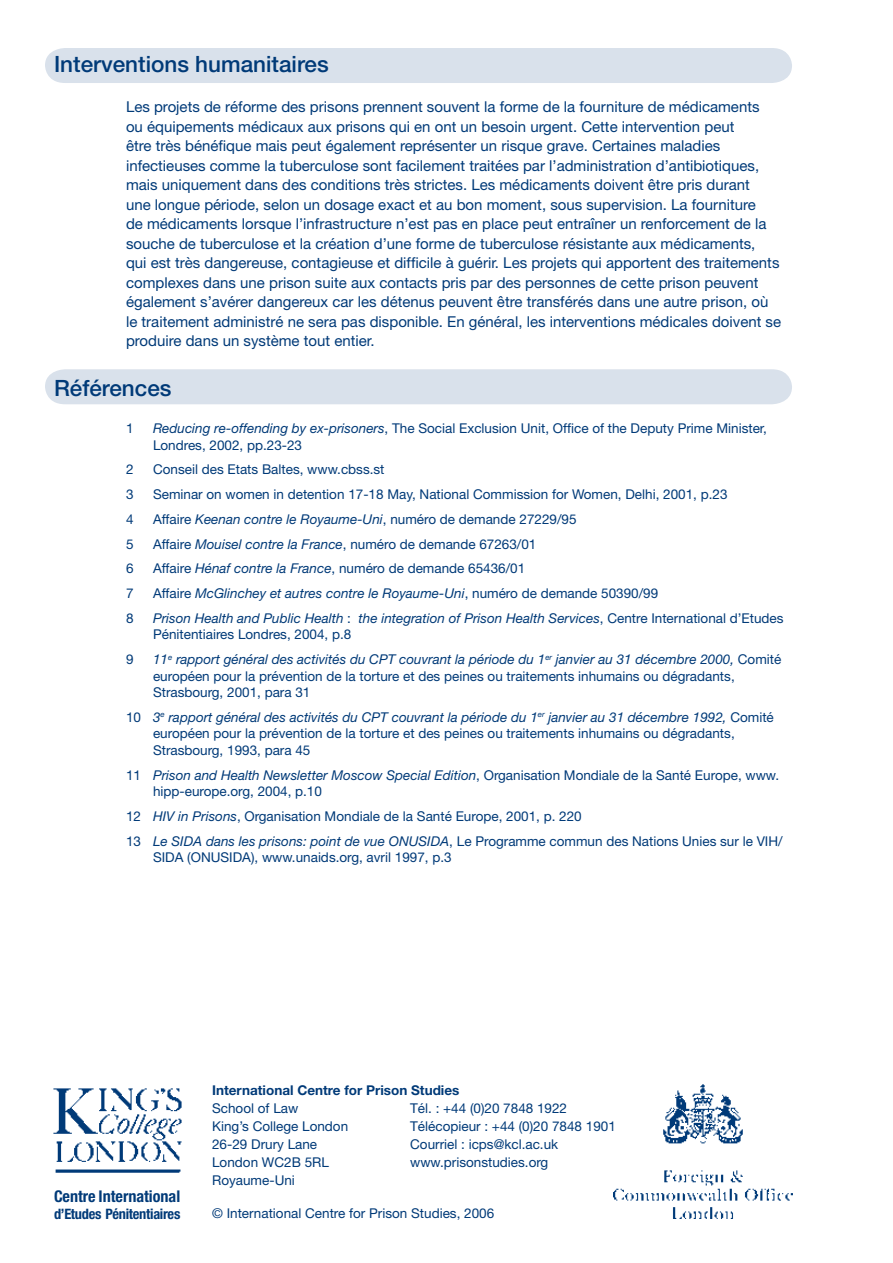
<style>
.page{position:relative;width:893px;height:1263px;background:#fff}
.page>*{position:absolute;margin:0;border:0;box-sizing:border-box;transform-origin:0 0}
.t1{font:500 22.5px "Helvetica Neue";color:#003a78}
.t2{font:700 condensed 16.2px "Helvetica Neue";color:#003a78}
.t3{font:15px/19.5px "Helvetica Neue";color:#003a78}
.t4{font:700 condensed 14.4px "Helvetica Neue";letter-spacing:-.02em;color:#003a78}
.t5{font:13.5px/16.5px "Helvetica Neue";color:#003a78}
.t6{font:italic 13.5px/16.5px "Helvetica Neue";color:#003a78}
.t7{font:700 13.5px "Helvetica Neue";color:#003a78}
.s1{font-style:italic}
.s2{font-style:normal}
</style>
<div class="page">
<div style="left:45px;top:369px;width:747px;height:35px;background:#d9e1eb"></div>
<div style="left:45px;top:48px;width:747px;height:35px;background:#d9e1eb"></div>
<img style="left:614px;top:1084px;width:178px;height:135px">
<img style="left:53px;top:1088px;width:129px;height:85px">
<h1 class="t1" style="left:54px;top:50px;width:276px">Interventions humanitaires</h1>
<p class="t3" style="left:126px;top:97px;width:657px">Les projets de réforme des prisons prennent souvent la forme de la fourniture de médicaments<br>ou équipements médicaux aux prisons qui en ont un besoin urgent. Cette intervention peut<br>être très bénéfique mais peut également représenter un risque grave. Certaines maladies infectieuses comme la tuberculose sont facilement traitées par l’administration d’antibiotiques, mais uniquement dans des conditions très strictes. Les médicaments doivent être pris durant<br>une longue période, selon un dosage exact et au bon moment, sous supervision. La fourniture<br>de médicaments lorsque l’infrastructure n’est pas en place peut entraîner un renforcement de la souche de tuberculose et la création d’une forme de tuberculose résistante aux médicaments,<br>qui est très dangereuse, contagieuse et difficile à guérir. Les projets qui apportent des traitements complexes dans une prison suite aux contacts pris par des personnes de cette prison peuvent également s’avérer dangereux car les détenus peuvent être transférés dans une autre prison, où le traitement administré ne sera pas disponible. En général, les interventions médicales doivent se produire dans un système tout entier.</p>
<h1 class="t1" style="left:54px;top:374px;width:119px">Références</h1>
<p class="t5" style="left:126px;top:420px;width:9px">1</p>
<p class="t5" style="left:153px;top:420px;width:615px"><span class="s1">Reducing re-offending by ex-prisoners</span>, The Social Exclusion Unit, Office of the Deputy Prime Minister,<br>Londres, 2002, pp.23-23</p>
<p class="t5" style="left:126px;top:461px;width:8px">2</p>
<p class="t5" style="left:153px;top:461px;width:233px">Conseil des Etats Baltes, www.cbss.st</p>
<p class="t5" style="left:126px;top:486px;width:9px">3</p>
<p class="t5" style="left:153px;top:486px;width:576px">Seminar on women in detention 17-18 May, National Commission for Women, Delhi, 2001, p.23</p>
<p class="t5" style="left:126px;top:511px;width:9px">4</p>
<p class="t5" style="left:153px;top:511px;width:371px">Affaire <span class="s1">Keenan contre le Royaume-Uni</span>, numéro de demande 2722</p>
<p class="t5" style="left:549px;top:511px;width:29px">9/95</p>
<p class="t5" style="left:126px;top:535px;width:9px">5</p>
<p class="t5" style="left:153px;top:535px;width:385px">Affaire <span class="s1">Mouisel contre la France</span>, numéro de demande 67263/01</p>
<p class="t5" style="left:126px;top:560px;width:9px">6</p>
<p class="t5" style="left:153px;top:560px;width:374px">Affaire <span class="s1">Hénaf contre la France</span>, numéro de demande 65436/01</p>
<p class="t5" style="left:126px;top:585px;width:8px">7</p>
<p class="t6" style="left:153px;top:585px;width:507px"><span class="s2">Affaire</span> McGlinchey et autres contre le Royaume-Uni<span class="s2">, numéro de demande 50390/99</span></p>
<p class="t5" style="left:126px;top:610px;width:9px">8</p>
<p class="t6" style="left:153px;top:609px;width:632px">Prison Health and Public Health <span class="s2">:</span> the integration of Prison Health Services<span class="s2">, Centre International d’Etudes<br>Pénitentiaires Londres, 2004, p.8</span></p>
<p class="t5" style="left:126px;top:651px;width:9px">9</p>
<p class="t5" style="left:153px;top:651px;width:630px"><span class="s1">11</span><sup>e</sup> <span class="s1">rapport général des activités du CPT couvrant la période du 1</span><sup>er</sup> <span class="s1">janvier au 31 décembre 2000,</span> Comité européen pour la prévention de la torture et des peines ou traitements inhumains ou dégradants,<br>Strasbourg, 2001, para 31</p>
<p class="t5" style="left:153px;top:709px;width:622px;text-indent:-27px">10 <span class="s1">3</span><sup>e</sup> <span class="s1">rapport général des activités du CPT couvrant la période du 1</span><sup>er</sup> <span class="s1">janvier au 31 décembre 1992,</span> Comité européen pour la prévention de la torture et des peines ou traitements inhumains ou dégradants,<br>Strasbourg, 1993, para 45</p>
<p class="t5" style="left:153px;top:766px;width:628px;text-indent:-27px">11 <span class="s1">Prison and Health Newsletter Moscow Special Edition</span>, Organisation Mondiale de la Santé Europe, www. hipp-europe.org, 2004, p.10</p>
<p class="t5" style="left:126px;top:803px;width:658px;line-height:24.8px">12 <span class="s1">HIV in Prisons</span>, Organisation Mondiale de la Santé Europe, 2001, p. 220<br>13 <span class="s1">Le SIDA dans les prisons: point de vue ONUSIDA</span>, Le Programme commun des Nations Unies sur le VIH/</p>
<p class="t5" style="left:153px;top:849px;width:300px">SIDA (ONUSIDA), www.unaids.org, avril 1997, p.3</p>
<p class="t2" style="left:54px;top:1186px;width:128px">Centre International</p>
<p class="t4" style="left:54px;top:1205px;width:128px">d’Etudes Pénitentiaires</p>
<p class="t7" style="left:212px;top:1082px;width:249px">International Centre for Prison Studies</p>
<p class="t5" style="left:212px;top:1100px;width:88px">School of Law</p>
<p class="t5" style="left:410px;top:1100px;width:150px">Tél. : +44 (0)20 7848 1922</p>
<p class="t5" style="left:212px;top:1118px;width:138px">King’s College London</p>
<p class="t5" style="left:410px;top:1118px;width:207px">Télécopieur : +44 (0)20 7848 1901</p>
<p class="t5" style="left:212px;top:1136px;width:107px">26-29 Drury Lane</p>
<p class="t5" style="left:410px;top:1136px;width:150px">Courriel : icps@kcl.ac.uk</p>
<p class="t5" style="left:212px;top:1154px;width:118px">London WC2B 5RL</p>
<p class="t5" style="left:410px;top:1154px;width:140px">www.prisonstudies.org</p>
<p class="t5" style="left:212px;top:1172px;width:84px">Royaume-Uni</p>
<p class="t5" style="left:212px;top:1205px;width:284px">© International Centre for Prison Studies, 2006</p>
</div>
